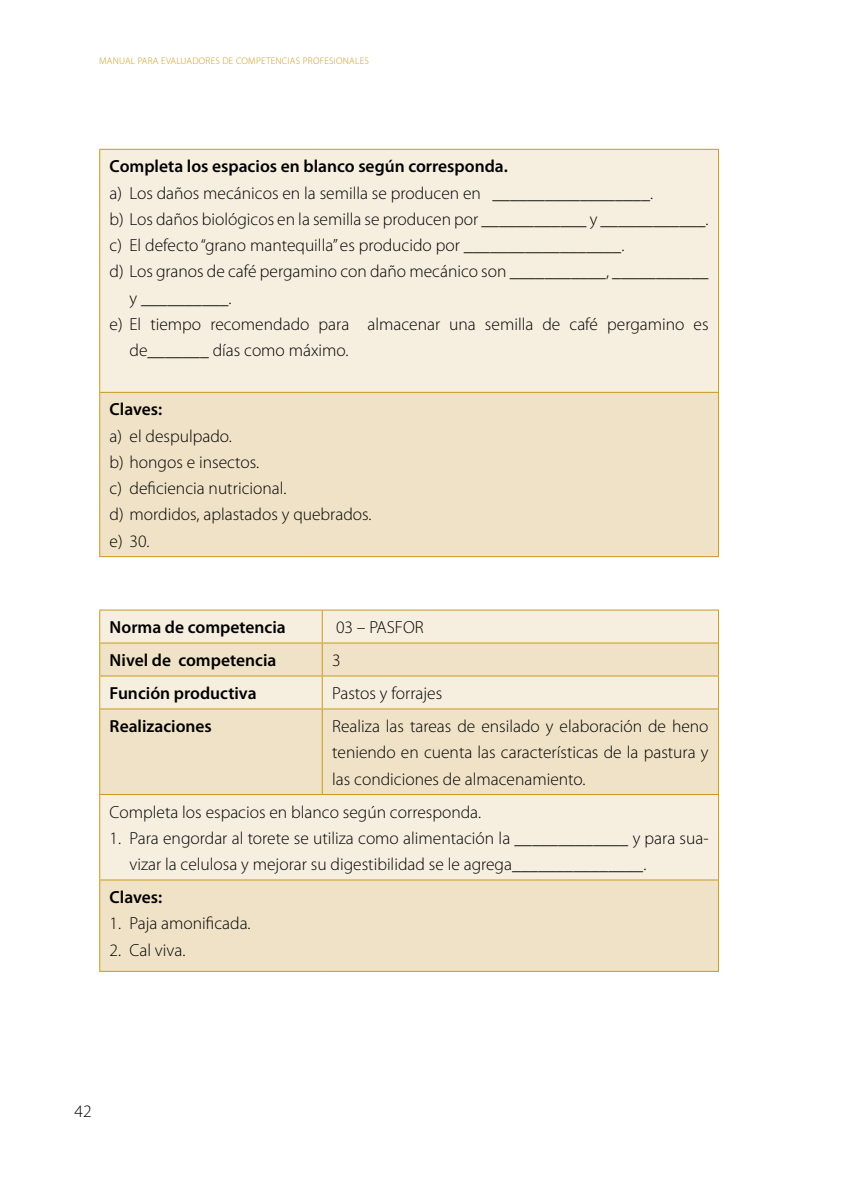
<style>
.page{position:relative;width:844px;height:1191px;background:#fff}
.page>*{position:absolute;margin:0;border:0;box-sizing:border-box;transform-origin:0 0}
.t1{font:300 17.5px/26.2px "Myriad Pro";color:#000}
.t2{font:600 17.5px "Myriad Pro";color:#000}
.t3{font:300 9.62px "Myriad Pro";letter-spacing:.025em;color:#c79b1c}
</style>
<div class="page">
<div style="left:100px;top:149px;width:618px;height:243px;background:#f6eedf"></div>
<div style="left:100px;top:392px;width:618px;height:164px;background:#efe2c7"></div>
<hr style="left:99px;top:149px;width:221px;height:1px;background:#c79b1c">
<hr style="left:99px;top:150px;width:1px;height:242px;background:#c79b1c">
<hr style="left:320px;top:149px;width:398px;height:1px;background:#c79b1c">
<hr style="left:718px;top:150px;width:1px;height:242px;background:#c79b1c">
<hr style="left:99px;top:392px;width:221px;height:1px;background:#c79b1c">
<hr style="left:99px;top:393px;width:1px;height:163px;background:#c79b1c">
<hr style="left:320px;top:392px;width:398px;height:1px;background:#c79b1c">
<hr style="left:718px;top:393px;width:1px;height:163px;background:#c79b1c">
<hr style="left:99px;top:556px;width:221px;height:1px;background:#c79b1c">
<hr style="left:320px;top:556px;width:398px;height:1px;background:#c79b1c">
<div style="left:100px;top:610px;width:618px;height:32px;background:#f6eedf"></div>
<svg style="left:100px;top:643px;width:618px;height:328px;fill:#efe2c7"></svg>
<hr style="left:99px;top:609px;width:223px;height:1px;background:#c79b1c">
<hr style="left:99px;top:610px;width:1px;height:32px;background:#c79b1c">
<hr style="left:322px;top:609px;width:396px;height:1px;background:#c79b1c">
<hr style="left:322px;top:610px;width:1px;height:32px;background:#c79b1c">
<hr style="left:718px;top:610px;width:1px;height:32px;background:#c79b1c">
<hr style="left:99px;top:642px;width:223px;height:1px;background:#c79b1c">
<hr style="left:99px;top:643px;width:1px;height:32px;background:#c79b1c">
<hr style="left:322px;top:642px;width:396px;height:1px;background:#c79b1c">
<hr style="left:322px;top:643px;width:1px;height:32px;background:#c79b1c">
<hr style="left:718px;top:643px;width:1px;height:32px;background:#c79b1c">
<hr style="left:99px;top:675px;width:223px;height:1px;background:#c79b1c">
<hr style="left:99px;top:676px;width:1px;height:32px;background:#c79b1c">
<hr style="left:322px;top:675px;width:396px;height:1px;background:#c79b1c">
<hr style="left:322px;top:676px;width:1px;height:32px;background:#c79b1c">
<hr style="left:718px;top:676px;width:1px;height:32px;background:#c79b1c">
<hr style="left:99px;top:708px;width:223px;height:1px;background:#c79b1c">
<hr style="left:99px;top:709px;width:1px;height:85px;background:#c79b1c">
<hr style="left:322px;top:708px;width:396px;height:1px;background:#c79b1c">
<hr style="left:322px;top:709px;width:1px;height:85px;background:#c79b1c">
<hr style="left:718px;top:709px;width:1px;height:85px;background:#c79b1c">
<hr style="left:99px;top:794px;width:223px;height:1px;background:#c79b1c">
<hr style="left:99px;top:795px;width:1px;height:84px;background:#c79b1c">
<hr style="left:322px;top:794px;width:396px;height:1px;background:#c79b1c">
<hr style="left:718px;top:795px;width:1px;height:84px;background:#c79b1c">
<hr style="left:99px;top:879px;width:223px;height:1px;background:#c79b1c">
<hr style="left:99px;top:880px;width:1px;height:91px;background:#c79b1c">
<hr style="left:322px;top:879px;width:396px;height:1px;background:#c79b1c">
<hr style="left:718px;top:880px;width:1px;height:91px;background:#c79b1c">
<hr style="left:99px;top:971px;width:223px;height:1px;background:#c79b1c">
<hr style="left:322px;top:971px;width:396px;height:1px;background:#c79b1c">
<p class="t3" style="left:99px;top:55px;width:271px">MANUAL PARA EVALUADORES DE COMPETENCIAS PROFESIONALES</p>
<p class="t2" style="left:110px;top:155px;width:399px">Completa los espacios en blanco según corresponda.</p>
<p class="t1" style="left:110px;top:179px;width:545px">a) Los daños mecánicos en la semilla se producen en __________________.</p>
<p class="t1" style="left:110px;top:206px;width:600px">b) Los daños biológicos en la semilla se producen por ____________ y ____________.</p>
<p class="t1" style="left:110px;top:232px;width:516px">c) El defecto “grano mantequilla” es producido por __________________.</p>
<p class="t1" style="left:110px;top:258px;width:600px">d) Los granos de café pergamino con daño mecánico son ___________, ___________</p>
<p class="t1" style="left:129px;top:284px;width:104px">y __________.</p>
<p class="t1" style="left:110px;top:311px;width:600px">e) El tiempo recomendado para almacenar una semilla de café pergamino es</p>
<p class="t1" style="left:129px;top:337px;width:220px">de_______ días como máximo.</p>
<p class="t2" style="left:110px;top:398px;width:54px">Claves:</p>
<p class="t1" style="left:110px;top:422px;width:263px">a) el despulpado.<br>b) hongos e insectos.<br>c) deficiencia nutricional.<br>d) mordidos, aplastados y quebrados. e) 30.</p>
<p class="t2" style="left:110px;top:616px;width:178px">Norma de competencia</p>
<p class="t1" style="left:336px;top:614px;width:89px">03 – PASFOR</p>
<p class="t2" style="left:110px;top:649px;width:168px">Nivel de competencia</p>
<p class="t1" style="left:332px;top:647px;width:10px">3</p>
<p class="t2" style="left:110px;top:682px;width:148px">Función productiva</p>
<p class="t1" style="left:332px;top:680px;width:112px">Pastos y forrajes</p>
<p class="t2" style="left:110px;top:715px;width:104px">Realizaciones</p>
<p class="t1" style="left:332px;top:713px;width:378px;text-align:justify">Realiza las tareas de ensilado y elaboración de heno teniendo en cuenta las características de la pastura y las condiciones de almacenamiento.</p>
<p class="t1" style="left:110px;top:798px;width:373px">Completa los espacios en blanco según corresponda.</p>
<p class="t1" style="left:129px;top:824px;width:580px;text-indent:-20px">1. Para engordar al torete se utiliza como alimentación la _____________ y para sua&shy;vizar la celulosa y mejorar su digestibilidad se le agrega_______________.</p>
<p class="t2" style="left:110px;top:886px;width:54px">Claves:</p>
<p class="t1" style="left:110px;top:910px;width:142px">1. Paja amonificada.</p>
<p class="t1" style="left:110px;top:936px;width:77px">2. Cal viva.</p>
<p class="t1" style="left:74px;top:1097px;width:19px">42</p>
</div>
